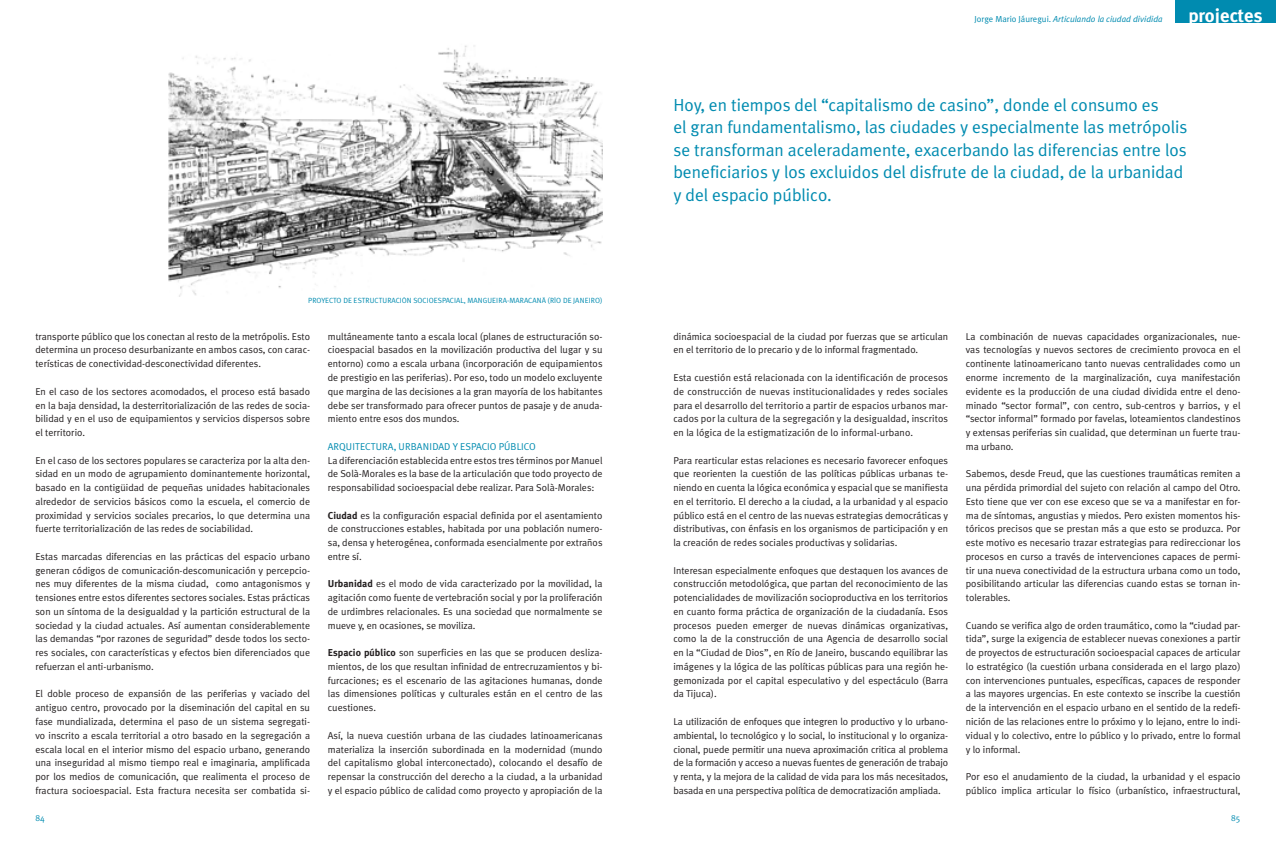
<style>
.page{position:relative;width:1276px;height:851px;background:#fff}
.page>*{position:absolute;margin:0;border:0;box-sizing:border-box;transform-origin:0 0}
.t1{font:700 18.75px "Meta Plus";color:#fff}
.t2{font:17.5px/22.5px "Meta Plus Normal";color:#008bb0}
.t3{font:10px/13.8px "Meta Plus Normal";color:#231f20;text-align:justify}
.t4{font:10px "Meta Plus Normal";color:#008bb0}
.t5{font:italic 8.75px "Meta Plus Normal";color:#008bb0}
.t6{font:8.75px "Meta Plus Normal";color:#008bb0}
.t7{font:7.5px "Meta Plus Normal";color:#008bb0}
.s1{font-style:normal}
.s2{font-family:"Meta Plus";font-weight:700}
</style>
<div class="page">
<div style="left:1175px;top:0;width:101px;height:22px;background:#008bb0"></div>
<img style="left:168px;top:45px;width:434px;height:251px">
<p class="t5" style="left:974px;top:14px;width:190px"><span class="s1">Jorge Mario Jáuregui.</span> Articulando la ciudad dividida</p>
<h1 class="t1" style="left:1188px;top:5px;width:76px">projectes</h1>
<p class="t7" style="left:308px;top:296px;width:296px">PROYECTO DE ESTRUCTURACIÓN SOCIOESPACIAL, MANGUEIRA-MARACANÃ (RÍO DE JANEIRO)</p>
<p class="t3" style="left:35px;top:329px;width:276px">transporte público que los conectan al resto de la metrópolis. Esto determina un proceso desurbanizante en ambos casos, con carac&shy;terísticas de conectividad-desconectividad diferentes.</p>
<p class="t3" style="left:35px;top:384px;width:276px">En el caso de los sectores acomodados, el proceso está basado en la baja densidad, la desterritorialización de las redes de socia&shy;bilidad y en el uso de equipamientos y servicios dispersos sobre el territorio.</p>
<p class="t3" style="left:35px;top:453px;width:276px">En el caso de los sectores populares se caracteriza por la alta den&shy;sidad en un modo de agrupamiento dominantemente horizontal, basado en la contigüidad de pequeñas unidades habitacionales alrededor de servicios básicos como la escuela, el comercio de proximidad y servicios sociales precarios, lo que determina una fuerte territorialización de las redes de sociabilidad.</p>
<p class="t3" style="left:35px;top:549px;width:276px">Estas marcadas diferencias en las prácticas del espacio urbano generan códigos de comunicación-descomunicación y percepcio&shy;nes muy diferentes de la misma ciudad, como antagonismos y tensiones entre estos diferentes sectores sociales. Estas prácticas son un síntoma de la desigualdad y la partición estructural de la sociedad y la ciudad actuales. Así aumentan considerablemente las demandas “por razones de seguridad” desde todos los secto&shy;res sociales, con características y efectos bien diferenciados que refuerzan el anti-urbanismo.</p>
<p class="t3" style="left:35px;top:687px;width:276px">El doble proceso de expansión de las periferias y vaciado del antiguo centro, provocado por la diseminación del capital en su fase mundializada, determina el paso de un sistema segregati&shy;vo inscrito a escala territorial a otro basado en la segregación a escala local en el interior mismo del espacio urbano, generando una inseguridad al mismo tiempo real e imaginaria, amplificada por los medios de comunicación, que realimenta el proceso de fractura socioespacial. Esta fractura necesita ser combatida si-</p>
<p class="t3" style="left:328px;top:329px;width:276px">multáneamente tanto a escala local (planes de estructuración so&shy;cioespacial basados en la movilización productiva del lugar y su entorno) como a escala urbana (incorporación de equipamientos de prestigio en las periferias). Por eso, todo un modelo excluyente que margina de las decisiones a la gran mayoría de los habitantes debe ser transformado para ofrecer puntos de pasaje y de anuda&shy;miento entre esos dos mundos.</p>
<p class="t4" style="left:328px;top:440px;width:209px">ARQUITECTURA, URBANIDAD Y ESPACIO PÚBLICO</p>
<p class="t3" style="left:328px;top:453px;width:276px">La diferenciación establecida entre estos tres términos por Manuel de Solà-Morales es la base de la articulación que todo proyecto de responsabilidad socioespacial debe realizar. Para Solà-Morales:</p>
<p class="t3" style="left:328px;top:508px;width:276px"><span class="s2">Ciudad</span> es la configuración espacial definida por el asentamiento de construcciones estables, habitada por una población numero&shy;sa, densa y heterogénea, conformada esencialmente por extraños entre sí.</p>
<p class="t3" style="left:328px;top:577px;width:276px"><span class="s2">Urbanidad</span> es el modo de vida caracterizado por la movilidad, la agitación como fuente de vertebración social y por la proliferación de urdimbres relacionales. Es una sociedad que normalmente se mueve y, en ocasiones, se moviliza.</p>
<p class="t3" style="left:328px;top:645px;width:276px"><span class="s2">Espacio público</span> son superficies en las que se producen desliza&shy;mientos, de los que resultan infinidad de entrecruzamientos y bi&shy;furcaciones; es el escenario de las agitaciones humanas, donde las dimensiones políticas y culturales están en el centro de las cuestiones.</p>
<p class="t3" style="left:328px;top:728px;width:276px">Así, la nueva cuestión urbana de las ciudades latinoamericanas materializa la inserción subordinada en la modernidad (mundo del capitalismo global interconectado), colocando el desafío de repensar la construcción del derecho a la ciudad, a la urbanidad y el espacio público de calidad como proyecto y apropiación de la</p>
<p class="t2" style="left:673px;top:93px;width:515px">Hoy, en tiempos del “capitalismo de casino”, donde el consumo es<br>el gran fundamentalismo, las ciudades y especialmente las metrópolis se transforman aceleradamente, exacerbando las diferencias entre los beneficiarios y los excluidos del disfrute de la ciudad, de la urbanidad y del espacio público.</p>
<p class="t3" style="left:673px;top:329px;width:276px">dinámica socioespacial de la ciudad por fuerzas que se articulan en el territorio de lo precario y de lo informal fragmentado.</p>
<p class="t3" style="left:673px;top:370px;width:276px">Esta cuestión está relacionada con la identificación de procesos de construcción de nuevas institucionalidades y redes sociales para el desarrollo del territorio a partir de espacios urbanos mar&shy;cados por la cultura de la segregación y la desigualdad, inscritos en la lógica de la estigmatización de lo informal-urbano.</p>
<p class="t3" style="left:673px;top:453px;width:276px">Para rearticular estas relaciones es necesario favorecer enfoques que reorienten la cuestión de las políticas públicas urbanas te&shy;niendo en cuenta la lógica económica y espacial que se manifiesta en el territorio. El derecho a la ciudad, a la urbanidad y al espacio público está en el centro de las nuevas estrategias democráticas y distributivas, con énfasis en los organismos de participación y en la creación de redes sociales productivas y solidarias.</p>
<p class="t3" style="left:673px;top:563px;width:276px">Interesan especialmente enfoques que destaquen los avances de construcción metodológica, que partan del reconocimiento de las potencialidades de movilización socioproductiva en los territorios en cuanto forma práctica de organización de la ciudadanía. Esos procesos pueden emerger de nuevas dinámicas organizativas, como la de la construcción de una Agencia de desarrollo social en la “Ciudad de Dios”, en Río de Janeiro, buscando equilibrar las imágenes y la lógica de las políticas públicas para una región he&shy;gemonizada por el capital especulativo y del espectáculo (Barra da Tijuca).</p>
<p class="t3" style="left:673px;top:714px;width:276px">La utilización de enfoques que integren lo productivo y lo urbano&shy;ambiental, lo tecnológico y lo social, lo institucional y lo organiza&shy;cional, puede permitir una nueva aproximación critica al problema de la formación y acceso a nuevas fuentes de generación de trabajo y renta, y la mejora de la calidad de vida para los más necesitados, basada en una perspectiva política de democratización ampliada.</p>
<p class="t3" style="left:966px;top:329px;width:276px">La combinación de nuevas capacidades organizacionales, nue&shy;vas tecnologías y nuevos sectores de crecimiento provoca en el continente latinoamericano tanto nuevas centralidades como un enorme incremento de la marginalización, cuya manifestación evidente es la producción de una ciudad dividida entre el deno&shy;minado “sector formal”, con centro, sub-centros y barrios, y el “sector informal” formado por favelas, loteamientos clandestinos y extensas periferias sin cualidad, que determinan un fuerte trau&shy;ma urbano.</p>
<p class="t3" style="left:966px;top:467px;width:276px">Sabemos, desde Freud, que las cuestiones traumáticas remiten a una pérdida primordial del sujeto con relación al campo del Otro.<br>Esto tiene que ver con ese exceso que se va a manifestar en for&shy;ma de síntomas, angustias y miedos. Pero existen momentos his&shy;tóricos precisos que se prestan más a que esto se produzca. Por este motivo es necesario trazar estrategias para redireccionar los procesos en curso a través de intervenciones capaces de permi&shy;tir una nueva conectividad de la estructura urbana como un todo, posibilitando articular las diferencias cuando estas se tornan in&shy;tolerables.</p>
<p class="t3" style="left:966px;top:618px;width:276px">Cuando se verifica algo de orden traumático, como la “ciudad par&shy;tida”, surge la exigencia de establecer nuevas conexiones a partir de proyectos de estructuración socioespacial capaces de articular lo estratégico (la cuestión urbana considerada en el largo plazo) con intervenciones puntuales, específicas, capaces de responder a las mayores urgencias. En este contexto se inscribe la cuestión de la intervención en el espacio urbano en el sentido de la redefi&shy;nición de las relaciones entre lo próximo y lo lejano, entre lo indi&shy;vidual y lo colectivo, entre lo público y lo privado, entre lo formal y lo informal.</p>
<p class="t3" style="left:966px;top:769px;width:276px">Por eso el anudamiento de la ciudad, la urbanidad y el espacio público implica articular lo físico (urbanístico, infraestructural,</p>
<p class="t6" style="left:35px;top:813px;width:11px">84</p>
<p class="t6" style="left:1231px;top:813px;width:11px">85</p>
</div>
